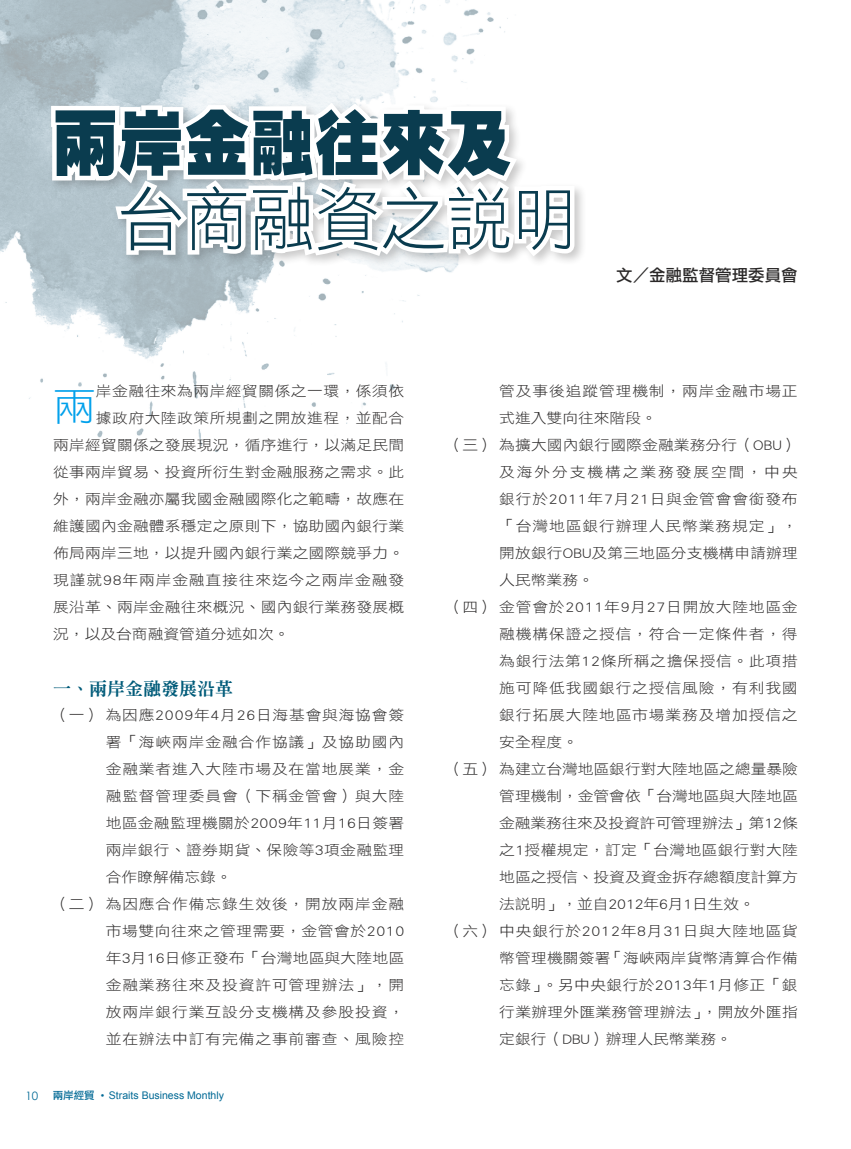
<style>
.page{position:relative;width:851px;height:1149px;background:#fff}
.page>*{position:absolute;margin:0;border:0;box-sizing:border-box;transform-origin:0 0}
.t1{font:900 69px "Lin Gothic";color:#0a3c4f;scale:.95 1}
.t2{font:69px "DF Hei Std W3";color:#0a3c4f;scale:.95 1}
.內文大字{font:38.4px "DF Li Hei Std W3";color:#00a0eb;scale:1.11 1}
.內文大標_無底線{font:18px "DFN Ming W9 WINP BF";color:#005b79}
.作者{font:16.5px "DF Li Hei Std W5";color:#2a2828}
.內文{font:14.1px/27px "DF Li Hei Std W3";letter-spacing:.02em;color:#2a2828;text-align:justify;scale:1.11 1}
.內文大字-2{font:14.1px "DF Li Hei Std W3";letter-spacing:.015em;color:#2a2828;scale:1.11 1}
.內文-2{font:14.1px/27px "DF Li Hei Std W3";letter-spacing:.055em;color:#2a2828;scale:1.11 1}
.內文大字-3{font:14.1px "DF Li Hei Std W3";letter-spacing:.055em;color:#2a2828;scale:1.11 1}
.t3{font:11.55px "Century Gothic";color:#006995}
.t4{font:10.5px "Arial";color:#006995}
.s1{font-family:"DF Li Hei Std W5"}
.s2{font-family:"Adobe Ming Std";font-weight:300}
</style>
<div class="page">
<img style="left:0;top:0;width:508px;height:452px">
<div style="left:47px;top:99px;width:539px;height:168px;background:#2a2828;opacity:.25"></div>
<svg style="left:47px;top:54px;width:532px;height:208px"></svg>
<p class="t1" style="left:53px;top:107px;width:484px">兩岸金融往來及</p>
<p class="t2" style="left:118px;top:181px;width:484px">台商融資之說明</p>
<p class="作者" style="left:616px;top:266px;width:183px">文／金融監督管理委員會</p>
<p class="內文大字" style="left:53px;top:385px;width:40px">兩</p>
<p class="內文大字-2" style="left:96px;top:383px;width:279px">岸金融往來為兩岸經貿關係之一環，係須依</p>
<p class="內文大字-2" style="left:96px;top:410px;width:279px">據政府大陸政策所規劃之開放進程，並配合</p>
<p class="內文大字-2" style="left:53px;top:437px;width:318px">兩岸經貿關係之發展現況，循序進行，以滿足民間</p>
<p class="內文大字-2" style="left:53px;top:464px;width:318px">從事兩岸貿易、投資所衍生對金融服務之需求。此</p>
<p class="內文大字-2" style="left:53px;top:491px;width:318px">外，兩岸金融亦屬我國金融國際化之範疇，故應在</p>
<p class="內文大字-2" style="left:53px;top:518px;width:318px">維護國內金融體系穩定之原則下，協助國內銀行業</p>
<p class="內文大字-2" style="left:53px;top:545px;width:318px">佈局兩岸三地，以提升國內銀行業之國際競爭力。</p>
<p class="內文大字-3" style="left:53px;top:572px;width:317px">現謹就98年兩岸金融直接往來迄今之兩岸金融發</p>
<p class="內文大字-2" style="left:53px;top:599px;width:318px">展沿革、兩岸金融往來概況、國內銀行業務發展概</p>
<p class="內文大字-2" style="left:53px;top:626px;width:214px">況，以及台商融資管道分述如次。</p>
<p class="內文大標_無底線" style="left:53px;top:679px;width:182px">一、兩岸金融發展沿革</p>
<p class="內文" style="left:106px;top:701px;width:270px;text-indent:-52px">（一） 為因應2009年4月26日海基會與海協會簽署「海峽兩岸金融合作協議」及協助國內金融業者進入大陸市場及在當地展業，金融監督管理委員會（下稱金管會）與大陸地區金融監理機關於2009年11月16日簽署兩岸銀行、證券期貨、保險等3項金融監理合作瞭解備忘錄。</p>
<p class="內文" style="left:106px;top:890px;width:270px;text-indent:-52px">（二） 為因應合作備忘錄生效後，開放兩岸金融市場雙向往來之管理需要，金管會於2010年3月16日修正發布「台灣地區與大陸地區金融業務往來及投資許可管理辦法」，開放兩岸銀行業互設分支機構及參股投資，並在辦法中訂有完備之事前審查、風險控</p>
<p class="t3" style="left:25px;top:1087px;width:14px">10</p>
<p class="t4" style="left:53px;top:1089px;width:173px"><span class="s1">兩岸經貿</span> <span class="s2">˙</span>Straits Business Monthly</p>
<p class="內文-2" style="left:499px;top:377px;width:270px">管及事後追蹤管理機制，兩岸金融市場正式進入雙向往來階段。</p>
<p class="內文" style="left:499px;top:431px;width:270px;text-indent:-52px">（三） 為擴大國內銀行國際金融業務分行（OBU）及海外分支機構之業務發展空間，中央銀行於2011年7月21日與金管會會銜發布「台灣地區銀行辦理人民幣業務規定」，開放銀行OBU及第三地區分支機構申請辦理人民幣業務。</p>
<p class="內文" style="left:499px;top:593px;width:270px;text-indent:-52px">（四） 金管會於2011年9月27日開放大陸地區金融機構保證之授信，符合一定條件者，得為銀行法第12條所稱之擔保授信。此項措施可降低我國銀行之授信風險，有利我國銀行拓展大陸地區市場業務及增加授信之安全程度。</p>
<p class="內文" style="left:499px;top:755px;width:270px;text-indent:-52px">（五） 為建立台灣地區銀行對大陸地區之總量暴險管理機制，金管會依「台灣地區與大陸地區金融業務往來及投資許可管理辦法」第12條之1授權規定，訂定「台灣地區銀行對大陸地區之授信、投資及資金拆存總額度計算方法說明」，並自2012年6月1日生效。</p>
<p class="內文" style="left:499px;top:917px;width:270px;text-indent:-52px">（六） 中央銀行於2012年8月31日與大陸地區貨幣管理機關簽署「海峽兩岸貨幣清算合作備忘錄」。另中央銀行於2013年1月修正「銀行業辦理外匯業務管理辦法」，開放外匯指定銀行（DBU）辦理人民幣業務。</p>
</div>
